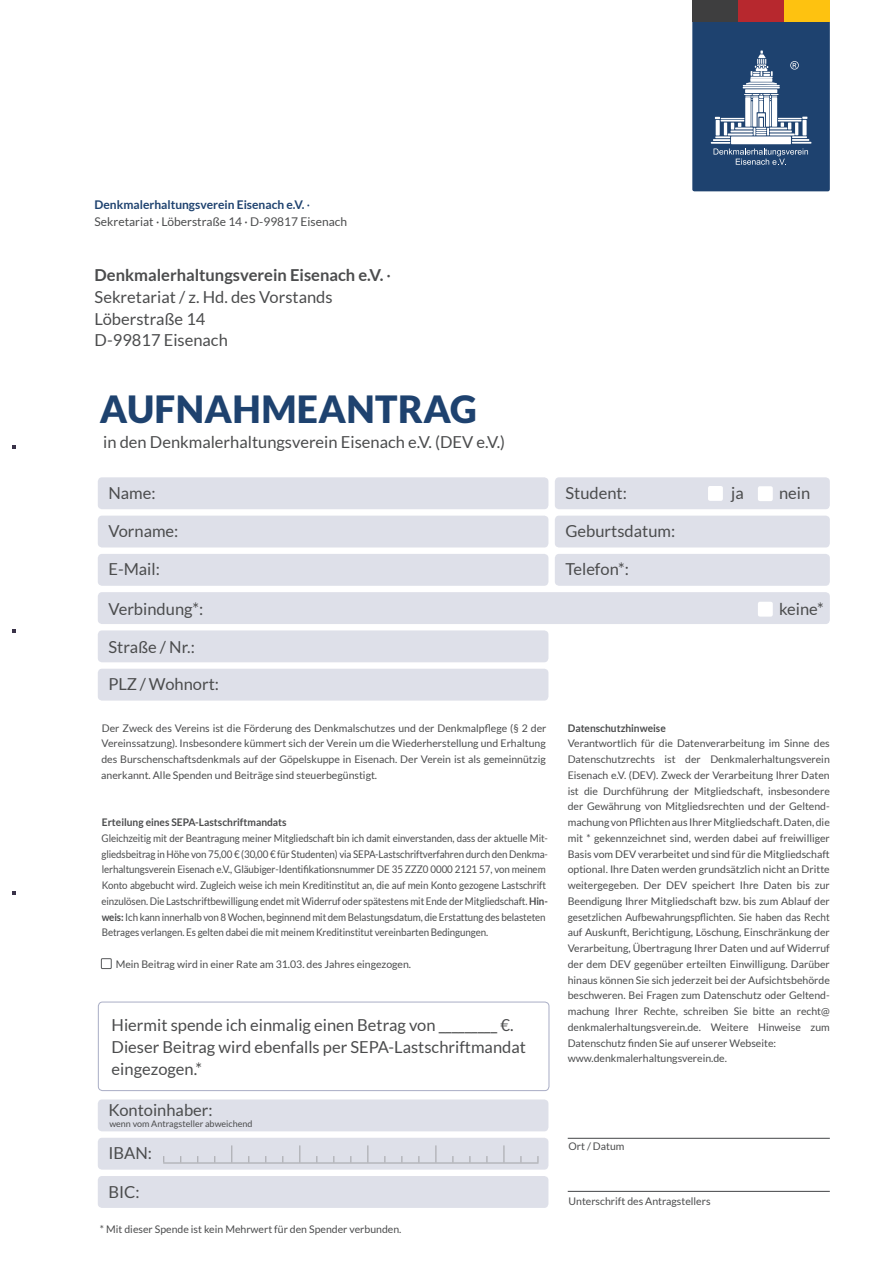
<style>
.page{position:relative;width:893px;height:1263px;background:#fff}
.page>*{position:absolute;margin:0;border:0;box-sizing:border-box;transform-origin:0 0}
.t1{font:900 37.5px "Lato";letter-spacing:.01em;color:#1e426f}
.t2{font:16.5px/21.8px "Lato";color:#4b4c4d}
.t3{font:12px/16.5px "Lato";color:#4b4c4d}
.t4{font:10.5px/15.8px "Lato";color:#4b4c4d;text-align:justify}
.t5{font:10.5px/15.8px "Lato";color:#4b4c4d;scale:.93 1}
.t6{font:700 10.5px "Lato";color:#4b4c4d}
.t7{font:9px "Lato";color:#4b4c4d}
.s1{font-weight:700;color:#1e426f}
.s2{color:#1e426f}
.s3{font-weight:700}
</style>
<div class="page">
<svg style="left:13px;top:629px;width:3px;height:4px"></svg>
<div style="left:98px;top:477px;width:450px;height:32px;background:#dee0e9;border-radius:4px"></div>
<hr style="left:568px;top:1138px;width:262px;height:1px;background:#57585a">
<div style="left:98px;top:516px;width:450px;height:31px;background:#dee0e9;border-radius:4px"></div>
<div style="left:98px;top:669px;width:450px;height:32px;background:#dee0e9;border-radius:4px"></div>
<div style="left:555px;top:516px;width:275px;height:31px;background:#dee0e9;border-radius:4px"></div>
<div style="left:98px;top:592px;width:732px;height:32px;background:#dee0e9;border-radius:4px"></div>
<div style="left:758px;top:602px;width:15px;height:15px;background:#fff;border-radius:2px"></div>
<div style="left:555px;top:477px;width:275px;height:32px;background:#dee0e9;border-radius:4px"></div>
<div style="left:708px;top:486px;width:15px;height:15px;background:#fff;border-radius:2px"></div>
<div style="left:758px;top:486px;width:15px;height:15px;background:#fff;border-radius:2px"></div>
<hr style="left:568px;top:1191px;width:262px;height:1px;background:#57585a">
<div style="left:98px;top:1002px;width:451px;height:89px;border:1px solid #a9adc5;border-radius:4px"></div>
<div style="left:98px;top:1099px;width:450px;height:32px;background:#dee0e9;border-radius:4px"></div>
<div style="left:98px;top:1138px;width:450px;height:32px;background:#dee0e9;border-radius:4px"></div>
<div style="left:98px;top:1176px;width:450px;height:32px;background:#dee0e9;border-radius:4px"></div>
<div style="left:555px;top:554px;width:275px;height:32px;background:#dee0e9;border-radius:4px"></div>
<div style="left:98px;top:554px;width:450px;height:32px;background:#dee0e9;border-radius:4px"></div>
<div style="left:692px;top:0;width:138px;height:191px;background:#1e426f;border-radius:2px"></div>
<svg style="left:710px;top:51px;width:101px;height:114px"></svg>
<div style="left:692px;top:0;width:46px;height:21px;background:#3e3e3f"></div>
<div style="left:738px;top:0;width:46px;height:21px;background:#b7282e"></div>
<div style="left:784px;top:0;width:46px;height:21px;background:#fec210"></div>
<svg style="left:231px;top:1145px;width:1px;height:17px"></svg>
<svg style="left:299px;top:1145px;width:1px;height:17px"></svg>
<svg style="left:367px;top:1145px;width:1px;height:17px"></svg>
<svg style="left:435px;top:1145px;width:1px;height:17px"></svg>
<svg style="left:503px;top:1145px;width:1px;height:17px"></svg>
<hr style="left:163px;top:1162px;width:375px;height:1px;background:#a8a9ad">
<div style="left:98px;top:630px;width:450px;height:32px;background:#dee0e9;border-radius:4px"></div>
<div style="left:101px;top:958px;width:11px;height:11px;border:1px solid #57585a"></div>
<p class="t3" style="left:95px;top:196px;width:254px"><span class="s1">Denkmalerhaltungsverein Eisenach e.V.</span> <span class="s2">·<br></span>Sekretariat · Löberstraße 14 · D-99817 Eisenach</p>
<h2 class="t2" style="left:95px;top:264px;width:298px"><span class="s3">Denkmalerhaltungsverein Eisenach e.V.</span> ·<br>Sekretariat / z. Hd. des Vorstands<br>Löberstraße 14<br>D-99817 Eisenach</h2>
<h1 class="t1" style="left:100px;top:387px;width:379px">AUFNAHMEANTRAG</h1>
<h2 class="t2" style="left:103px;top:431px;width:404px">in den Denkmalerhaltungsverein Eisenach e.V. (DEV e.V.)</h2>
<h2 class="t2" style="left:108px;top:482px;width:49px">Name:</h2>
<h2 class="t2" style="left:108px;top:520px;width:71px">Vorname:</h2>
<h2 class="t2" style="left:565px;top:482px;width:63px">Student:</h2>
<h2 class="t2" style="left:731px;top:482px;width:14px">ja</h2>
<h2 class="t2" style="left:779px;top:482px;width:33px">nein</h2>
<h2 class="t2" style="left:565px;top:520px;width:111px">Geburtsdatum:</h2>
<h2 class="t2" style="left:108px;top:558px;width:53px">E-Mail:</h2>
<h2 class="t2" style="left:565px;top:558px;width:65px">Telefon*:</h2>
<h2 class="t2" style="left:108px;top:598px;width:96px">Verbindung*:</h2>
<h2 class="t2" style="left:779px;top:598px;width:46px">keine*</h2>
<h2 class="t2" style="left:108px;top:636px;width:88px">Straße / Nr.:</h2>
<h2 class="t2" style="left:108px;top:673px;width:112px">PLZ / Wohnort:</h2>
<p class="t4" style="left:101px;top:720px;width:447px">Der Zweck des Vereins ist die Förderung des Denkmalschutzes und der Denkmalpflege (§ 2 der Vereinssatzung). Insbesondere kümmert sich der Verein um die Wiederherstellung und Erhaltung des Burschenschaftsdenkmals auf der Göpelskuppe in Eisenach. Der Verein ist als gemeinnützig anerkannt. Alle Spenden und Beiträge sind steuerbegünstigt.</p>
<p class="t6" style="left:102px;top:816px;width:186px">Erteilung eines SEPA-Lastschriftmandats</p>
<p class="t5" style="left:101px;top:830px;width:482px">Gleichzeitig mit der Beantragung meiner Mitgliedschaft bin ich damit einverstanden, dass der aktuelle Mit&shy;gliedsbeitrag in Höhe von 75,00 € (30,00 € für Studenten) via SEPA-Lastschriftverfahren durch den Denkma&shy;lerhaltungsverein Eisenach e.V., Gläubiger-Identifikationsnummer DE 35 ZZZ0 0000 2121 57, von meinem Konto abgebucht wird. Zugleich weise ich mein Kreditinstitut an, die auf mein Konto gezogene Lastschrift einzulösen. Die Lastschriftbewilligung endet mit Widerruf oder spätestens mit Ende der Mitgliedschaft. <span class="s3">Hin&shy;weis:</span> Ich kann innerhalb von 8 Wochen, beginnend mit dem Belastungsdatum, die Erstattung des belasteten Betrages verlangen. Es gelten dabei die mit meinem Kreditinstitut vereinbarten Bedingungen.</p>
<p class="t4" style="left:116px;top:956px;width:297px">Mein Beitrag wird in einer Rate am 31.03. des Jahres eingezogen.</p>
<h2 class="t2" style="left:112px;top:1014px;width:416px">Hiermit spende ich einmalig einen Betrag von _________ €.<br>Dieser Beitrag wird ebenfalls per SEPA-Lastschriftmandat eingezogen.*</h2>
<h2 class="t2" style="left:108px;top:1099px;width:106px">Kontoinhaber:</h2>
<h2 class="t2" style="left:108px;top:1142px;width:45px">IBAN:</h2>
<h2 class="t2" style="left:108px;top:1180px;width:33px">BIC:</h2>
<p class="t7" style="left:109px;top:1119px;width:145px">wenn vom Antragsteller abweichend</p>
<p class="t4" style="left:100px;top:1221px;width:303px">* Mit dieser Spende ist kein Mehrwert für den Spender verbunden.</p>
<p class="t6" style="left:568px;top:722px;width:100px">Datenschutzhinweise</p>
<p class="t4" style="left:568px;top:736px;width:264px;text-align:left">Verantwortlich für die Datenverarbeitung im Sinne des Datenschutzrechts ist der Denkmalerhaltungsverein Eisenach e.V. (DEV). Zweck der Verarbeitung Ihrer Daten ist die Durchführung der Mitgliedschaft, insbesondere der Gewährung von Mitgliedsrechten und der Geltend&shy;machung von Pflichten aus Ihrer Mitgliedschaft. Daten, die mit * gekennzeichnet sind, werden dabei auf freiwilliger Basis vom DEV verarbeitet und sind für die Mitgliedschaft optional. Ihre Daten werden grundsätzlich nicht an Dritte weitergegeben. Der DEV speichert Ihre Daten bis zur Beendigung Ihrer Mitgliedschaft bzw. bis zum Ablauf der gesetzlichen Aufbewahrungspflichten. Sie haben das Recht auf Auskunft, Berichtigung, Löschung, Einschränkung der Verarbeitung, Übertragung Ihrer Daten und auf Widerruf der dem DEV gegenüber erteilten Einwilligung. Darüber hinaus können Sie sich jederzeit bei der Aufsichtsbehörde beschweren. Bei Fragen zum Datenschutz oder Geltend&shy;machung Ihrer Rechte, schreiben Sie bitte an recht@ denkmalerhaltungsverein.de. Weitere Hinweise zum Datenschutz finden Sie auf unserer Webseite: www.denkmalerhaltungsverein.de.</p>
<p class="t4" style="left:568px;top:1138px;width:58px">Ort / Datum</p>
<p class="t4" style="left:568px;top:1194px;width:144px">Unterschrift des Antragstellers</p>
</div>
